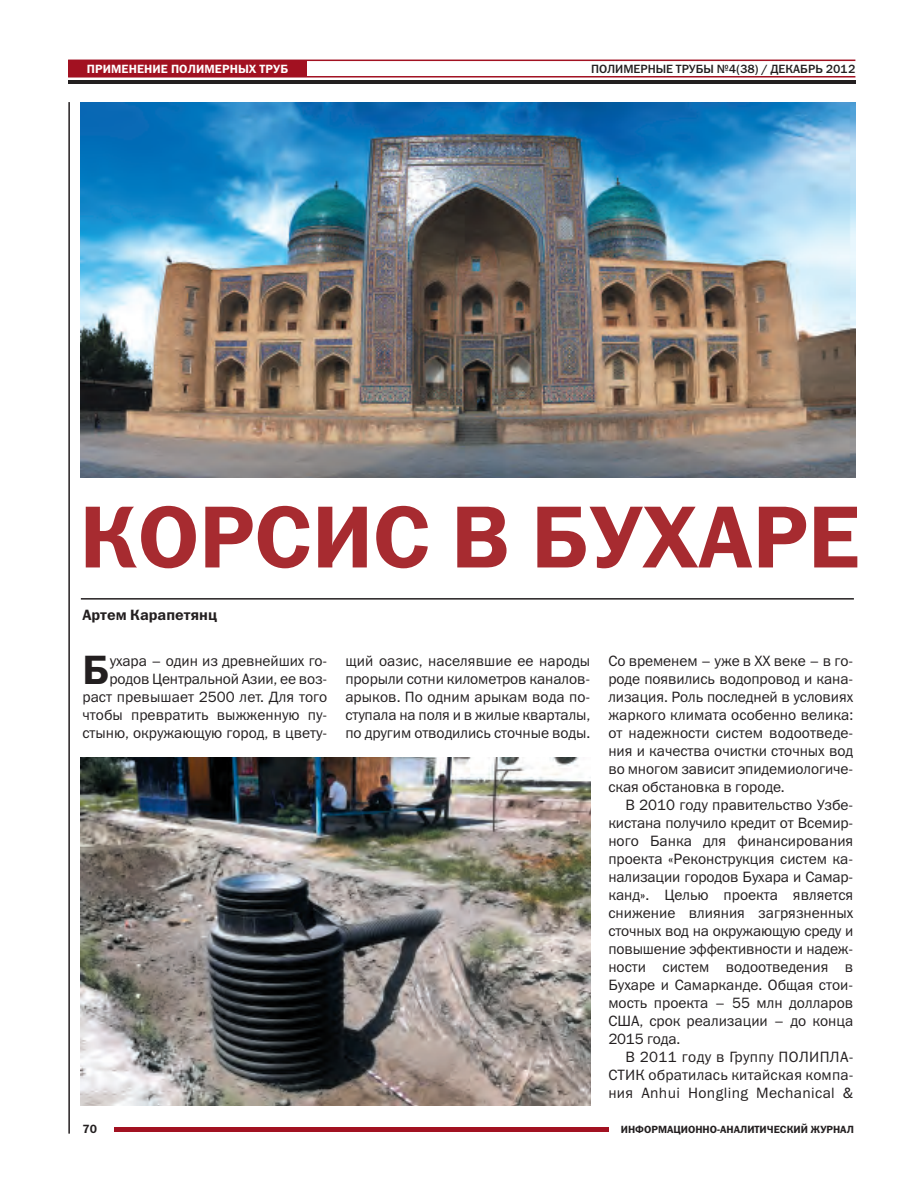
<style>
.page{position:relative;width:915px;height:1191px;background:#fff}
.page>*{position:absolute;margin:0;border:0;box-sizing:border-box;transform-origin:0 0}
.t1{font:88.5px "Franklin Gothic Demi C";color:#a72b30}
.t2{font:41.25px "Franklin Gothic Demi C";color:#231f20}
.t3{font:15px/18px "Franklin Gothic Book C";letter-spacing:-.005em;color:#231f20;text-align:justify}
.t4{font:15px "Franklin Gothic Demi C";color:#231f20}
.t5{font:12px "Franklin Gothic Medium C";color:#231f20}
.t6{font:12px "Franklin Gothic Demi C";letter-spacing:.01em;color:#fff}
.t7{font:12px "Franklin Gothic Demi C";color:#231f20}
.t8{font:10.5px "Franklin Gothic Demi C";color:#231f20}
</style>
<div class="page">
<hr style="left:68px;top:102px;width:2px;height:1031px;background:#231f20">
<hr style="left:114px;top:1127px;width:494px;height:4px;background:#a21121">
<hr style="left:68px;top:76px;width:787px;height:1px;background:#a21121">
<hr style="left:68px;top:60px;width:787px;height:1px;background:#a21121">
<hr style="left:68px;top:80px;width:787px;height:3px;background:#231f20">
<div style="left:68px;top:60px;width:238px;height:16px;background:#a21121"></div>
<img style="left:81px;top:102px;width:774px;height:375px">
<img style="left:81px;top:757px;width:509px;height:349px">
<hr style="left:81px;top:598px;width:772px;height:1px;background:#231f20">
<p class="t6" style="left:87px;top:62px;width:203px">ПРИМЕНЕНИЕ ПОЛИМЕРНЫХ ТРУБ</p>
<p class="t5" style="left:591px;top:62px;width:266px">ПОЛИМЕРНЫЕ ТРУБЫ №4(38) / ДЕКАБРЬ 2012</p>
<h1 class="t1" style="left:79px;top:485px;width:781px">КОРСИС В БУХАРЕ</h1>
<p class="t4" style="left:82px;top:606px;width:136px">Артем Карапетянц</p>
<p class="t3" style="left:82px;top:652px;width:246px;text-align:right">ухара – один из древнейших го&shy;родов Центральной Азии, ее воз&shy;раст превышает 2500 лет. Для того чтобы превратить выжженную пу&shy;стыню, окружающую город, в цвету-</p>
<p class="t3" style="left:345px;top:652px;width:246px">щий оазис, населявшие ее народы прорыли сотни километров каналов&shy;арыков. По одним арыкам вода по&shy;ступала на поля и в жилые кварталы, по другим отводились сточные воды.</p>
<p class="t3" style="left:608px;top:652px;width:246px">Со временем – уже в ХХ веке – в го&shy;роде появились водопровод и кана&shy;лизация. Роль последней в условиях жаркого климата особенно велика: от надежности систем водоотведе&shy;ния и качества очистки сточных вод во многом зависит эпидемиологиче&shy;ская обстановка в городе.</p>
<p class="t3" style="left:608px;top:796px;width:246px;text-indent:17px">В 2010 году правительство Узбе&shy;кистана получило кредит от Всемир&shy;ного Банка для финансирования проекта «Реконструкция систем ка&shy;нализации городов Бухара и Самар&shy;канд». Целью проекта является снижение влияния загрязненных сточных вод на окружающую среду и повышение эффективности и надеж&shy;ности систем водоотведения в Бухаре и Самарканде. Общая стои&shy;мость проекта – 55 млн долларов США, срок реализации – до конца 2015 года.</p>
<p class="t3" style="left:608px;top:1048px;width:247px;text-indent:17px">В 2011 году в Группу ПОЛИПЛА-СТИК обратилась китайская компа&shy;ния Anhui Hongling Mechanical &amp;</p>
<h2 class="t2" style="left:82px;top:646px;width:29px">Б</h2>
<p class="t7" style="left:82px;top:1122px;width:16px">70</p>
<p class="t8" style="left:620px;top:1122px;width:234px">ИНФОРМАЦИОННО-АНАЛИТИЧЕСКИЙ ЖУРНАЛ</p>
</div>
